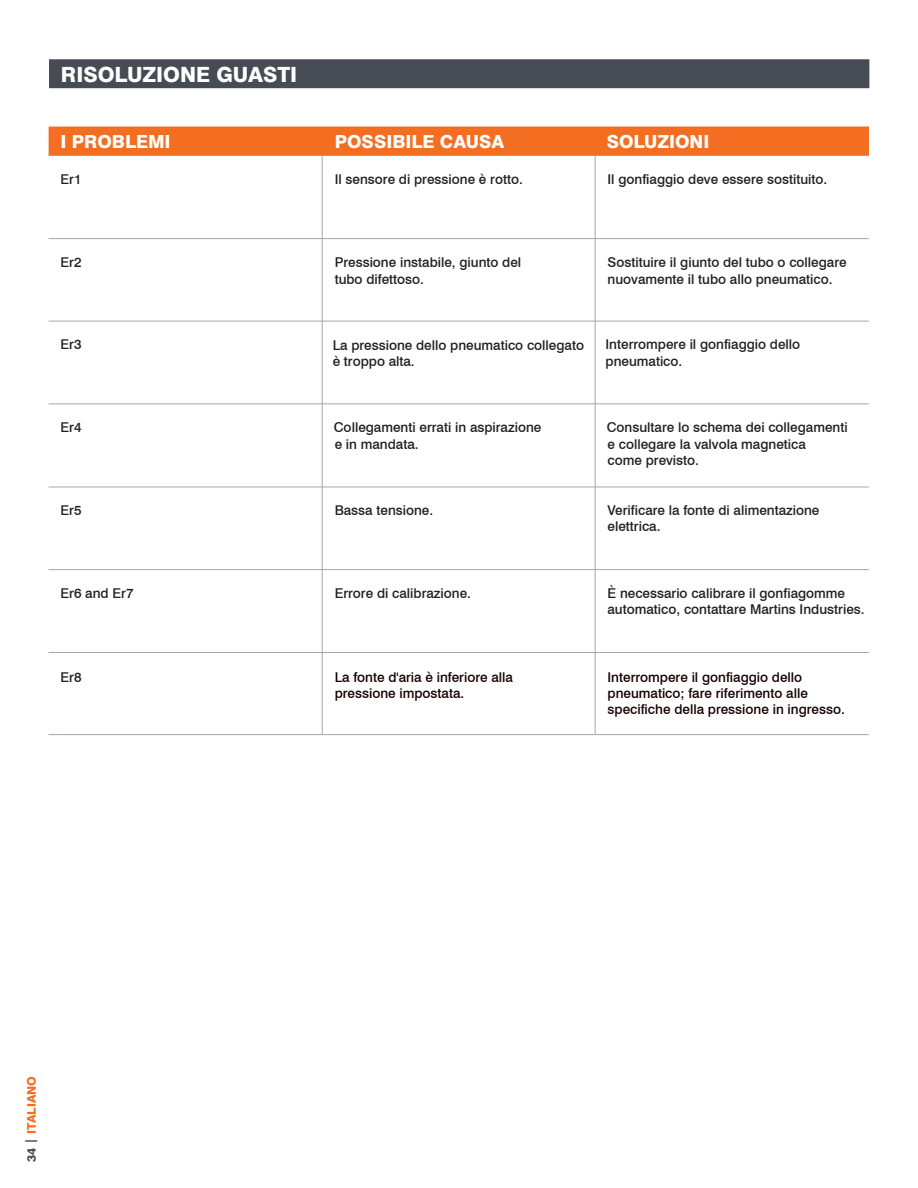
<style>
.page{position:relative;width:918px;height:1188px;background:#fff}
.page>*{position:absolute;margin:0;border:0;box-sizing:border-box;transform-origin:0 0}
.t1{font:800 21px "Swiss 721 BT";color:#fff}
.t2{font:800 18px "Swiss 721 BT";color:#fff}
.t3{font:500 13.5px/16.2px "Swiss 721 BT";color:#231f20}
.t4{font:500 13.5px/16.2px "Swiss 721 BT";color:#150000}
.t5{font:800 12px "Swiss 721 BT";color:#f36e21}
.s1{color:#464b54}
</style>
<div class="page">
<hr style="left:49px;top:155px;width:820px;height:1px;background:#a3a7a9">
<div style="left:49px;top:59px;width:820px;height:29px;background:#464b54"></div>
<hr style="left:322px;top:144px;width:1px;height:590px;background:#a3a7a9">
<hr style="left:595px;top:144px;width:1px;height:590px;background:#a3a7a9">
<hr style="left:49px;top:321px;width:820px;height:1px;background:#a3a7a9">
<hr style="left:49px;top:238px;width:820px;height:1px;background:#a3a7a9">
<hr style="left:49px;top:403px;width:820px;height:1px;background:#a3a7a9">
<hr style="left:49px;top:487px;width:820px;height:1px;background:#a3a7a9">
<hr style="left:49px;top:569px;width:820px;height:1px;background:#a3a7a9">
<hr style="left:49px;top:652px;width:820px;height:1px;background:#a3a7a9">
<hr style="left:49px;top:734px;width:820px;height:1px;background:#a3a7a9">
<div style="left:49px;top:127px;width:820px;height:28px;background:#f36e21"></div>
<h1 class="t1" style="left:61px;top:61px;width:238px">RISOLUZIONE GUASTI</h1>
<h2 class="t2" style="left:60px;top:131px;width:112px">I PROBLEMI</h2>
<h2 class="t2" style="left:335px;top:131px;width:171px">POSSIBILE CAUSA</h2>
<h2 class="t2" style="left:607px;top:131px;width:104px">SOLUZIONI</h2>
<p class="t3" style="left:61px;top:171px;width:23px">Er1</p>
<p class="t3" style="left:335px;top:171px;width:190px">Il sensore di pressione è rotto.</p>
<p class="t3" style="left:608px;top:171px;width:221px">Il gonfiaggio deve essere sostituito.</p>
<p class="t3" style="left:61px;top:254px;width:23px">Er2</p>
<p class="t3" style="left:335px;top:254px;width:188px">Pressione instabile, giunto del tubo difettoso.</p>
<p class="t3" style="left:608px;top:254px;width:241px">Sostituire il giunto del tubo o collegare nuovamente il tubo allo pneumatico.</p>
<p class="t3" style="left:61px;top:336px;width:23px">Er3</p>
<p class="t3" style="left:333px;top:336px;width:253px">La pressione dello pneumatico collegato è troppo alta.</p>
<p class="t3" style="left:606px;top:336px;width:196px">Interrompere il gonfiaggio dello pneumatico.</p>
<p class="t3" style="left:61px;top:419px;width:23px">Er4</p>
<p class="t3" style="left:61px;top:502px;width:23px">Er5</p>
<p class="t3" style="left:334px;top:419px;width:209px">Collegamenti errati in aspirazione e in mandata.</p>
<p class="t3" style="left:335px;top:502px;width:100px">Bassa tensione.</p>
<p class="t3" style="left:607px;top:419px;width:243px">Consultare lo schema dei collegamenti e collegare la valvola magnetica<br>come previsto.</p>
<p class="t3" style="left:608px;top:502px;width:213px">Verificare la fonte di alimentazione elettrica.</p>
<p class="t3" style="left:61px;top:585px;width:74px">Er6 and Er7</p>
<p class="t3" style="left:335px;top:585px;width:138px">Errore di calibrazione.</p>
<p class="t3" style="left:608px;top:585px;width:259px">È necessario calibrare il gonfiagomme automatico, contattare Martins Industries.</p>
<p class="t3" style="left:61px;top:669px;width:23px">Er8</p>
<p class="t4" style="left:335px;top:669px;width:180px">La fonte d'aria è inferiore alla pressione impostata.</p>
<p class="t4" style="left:608px;top:669px;width:239px">Interrompere il gonfiaggio dello pneumatico; fare riferimento alle specifiche della pressione in ingresso.</p>
<p class="t5" style="left:24px;top:1162px;width:87px;rotate:-90deg"><span class="s1">34 |</span> ITALIANO</p>
</div>
